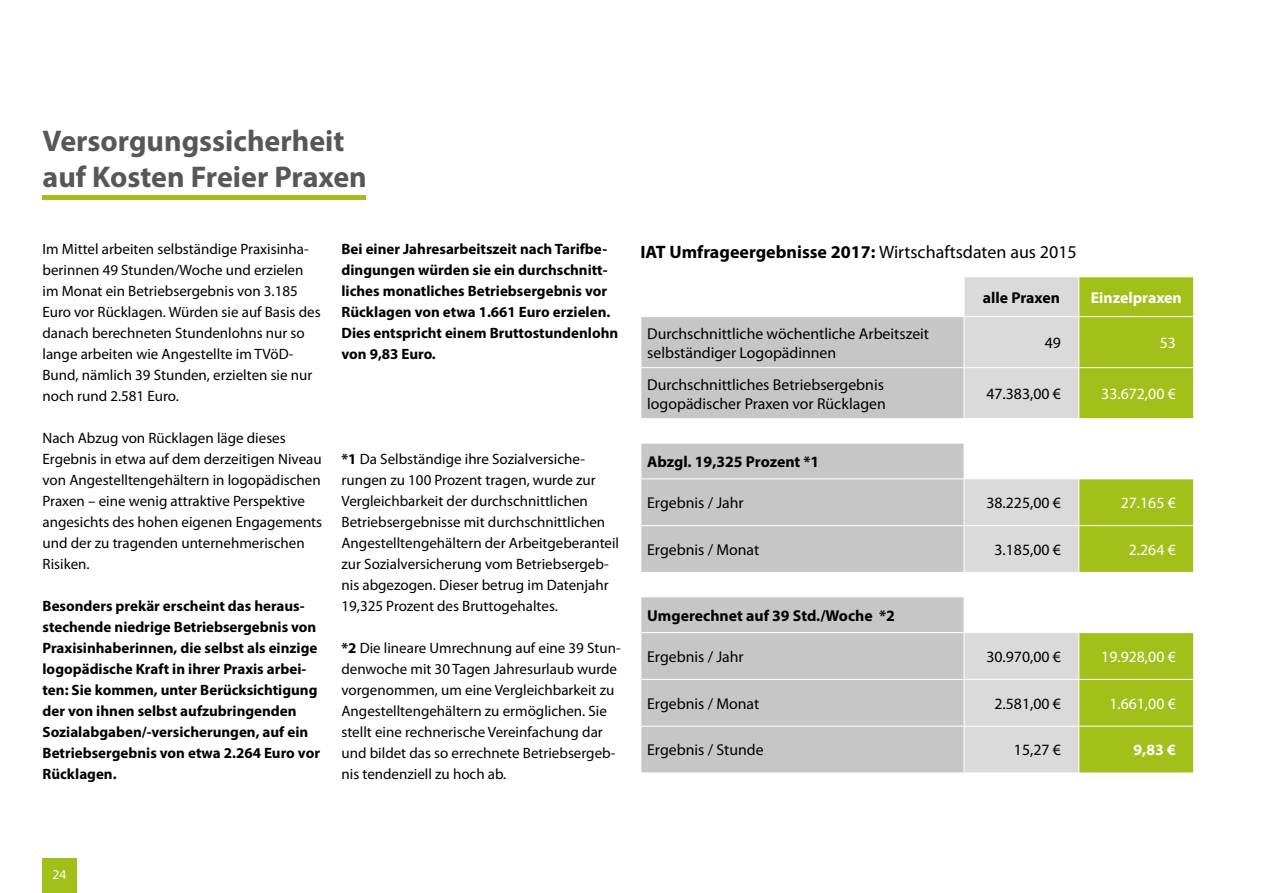
<style>
.page{position:relative;width:1263px;height:893px;background:#fff}
.page>*{position:absolute;margin:0;border:0;box-sizing:border-box;transform-origin:0 0}
.t1{font:700 30px/36px "Myriad Pro";color:#575756}
.t2{font:700 18px "Myriad Pro";color:#000}
.t3{font:15.75px/18.9px "Myriad Pro";color:#000}
.t4{font:700 15.75px "Myriad Pro";color:#000}
.t5{font:15.75px "Myriad Pro";color:#fff}
.t6{font:700 15.75px "Myriad Pro";color:#fff}
.t7{font:15px/21px "Myriad Pro";color:#000}
.t8{font:700 15px/21px "Myriad Pro";color:#000}
.t9{font:13.5px "Myriad Pro";color:#fff}
.s1{font-weight:400}
.s2{font-weight:700}
</style>
<div class="page">
<div style="left:43px;top:859px;width:34px;height:34px;background:#a2c01a"></div>
<hr style="left:43px;top:196px;width:323px;height:4px;background:#a2c01a">
<svg style="left:965px;top:277px;width:113px;height:495px;fill:#dadada"></svg>
<svg style="left:1079px;top:277px;width:114px;height:495px;fill:#a2c01a"></svg>
<svg style="left:641px;top:317px;width:323px;height:455px;background:#ccc"></svg>
<hr style="left:964px;top:316px;width:115px;height:1px;background:#fff">
<hr style="left:1079px;top:316px;width:115px;height:1px;background:#fff">
<hr style="left:640px;top:367px;width:324px;height:1px;background:#fff">
<hr style="left:964px;top:367px;width:115px;height:1px;background:#fff">
<hr style="left:1079px;top:367px;width:115px;height:1px;background:#fff">
<hr style="left:640px;top:418px;width:324px;height:1px;background:#fff">
<hr style="left:964px;top:418px;width:115px;height:1px;background:#fff">
<hr style="left:1079px;top:418px;width:115px;height:1px;background:#fff">
<hr style="left:640px;top:443px;width:324px;height:1px;background:#fff">
<hr style="left:964px;top:443px;width:115px;height:1px;background:#fff">
<hr style="left:1079px;top:443px;width:115px;height:1px;background:#fff">
<hr style="left:640px;top:478px;width:324px;height:1px;background:#fff">
<hr style="left:964px;top:478px;width:115px;height:1px;background:#fff">
<hr style="left:1079px;top:478px;width:115px;height:1px;background:#fff">
<hr style="left:640px;top:525px;width:324px;height:1px;background:#fff">
<hr style="left:964px;top:525px;width:115px;height:1px;background:#fff">
<hr style="left:1079px;top:525px;width:115px;height:1px;background:#fff">
<hr style="left:640px;top:572px;width:324px;height:1px;background:#fff">
<hr style="left:964px;top:572px;width:115px;height:1px;background:#fff">
<hr style="left:1079px;top:572px;width:115px;height:1px;background:#fff">
<hr style="left:640px;top:596px;width:324px;height:1px;background:#fff">
<hr style="left:964px;top:596px;width:115px;height:1px;background:#fff">
<hr style="left:1079px;top:596px;width:115px;height:1px;background:#fff">
<hr style="left:640px;top:632px;width:324px;height:1px;background:#fff">
<hr style="left:964px;top:632px;width:115px;height:1px;background:#fff">
<hr style="left:1079px;top:632px;width:115px;height:1px;background:#fff">
<hr style="left:640px;top:679px;width:324px;height:1px;background:#fff">
<hr style="left:964px;top:679px;width:115px;height:1px;background:#fff">
<hr style="left:1079px;top:679px;width:115px;height:1px;background:#fff">
<hr style="left:640px;top:726px;width:324px;height:1px;background:#fff">
<hr style="left:964px;top:726px;width:115px;height:1px;background:#fff">
<hr style="left:1079px;top:726px;width:115px;height:1px;background:#fff">
<h1 class="t1" style="left:43px;top:122px;width:326px">Versorgungssicherheit auf Kosten Freier Praxen</h1>
<p class="t7" style="left:43px;top:238px;width:280px">Im Mittel arbeiten selbständige Praxisinha&shy;berinnen 49 Stunden/Woche und erzielen im Monat ein Betriebsergebnis von 3.185<br>Euro vor Rücklagen. Würden sie auf Basis des danach berechneten Stundenlohns nur so lange arbeiten wie Angestellte im TVöD-Bund, nämlich 39 Stunden, erzielten sie nur noch rund 2.581 Euro.</p>
<p class="t7" style="left:43px;top:427px;width:281px">Nach Abzug von Rücklagen läge dieses Ergebnis in etwa auf dem derzeitigen Niveau von Angestelltengehältern in logopädischen Praxen – eine wenig attraktive Perspektive angesichts des hohen eigenen Engagements und der zu tragenden unternehmerischen Risiken.</p>
<p class="t8" style="left:43px;top:595px;width:279px">Besonders prekär erscheint das heraus&shy;stechende niedrige Betriebsergebnis von Praxisinhaberinnen, die selbst als einzige logopädische Kraft in ihrer Praxis arbei&shy;ten: Sie kommen, unter Berücksichtigung der von ihnen selbst aufzubringenden Sozialabgaben/-versicherungen, auf ein Betriebsergebnis von etwa 2.264 Euro vor Rücklagen.</p>
<p class="t8" style="left:341px;top:238px;width:267px">Bei einer Jahresarbeitszeit nach Tarifbe-</p>
<p class="t2" style="left:640px;top:240px;width:438px">IAT Umfrageergebnisse 2017: <span class="s1">Wirtschaftsdaten aus 2015</span></p>
<p class="t8" style="left:341px;top:259px;width:278px">dingungen würden sie ein durchschnitt&shy;liches monatliches Betriebsergebnis vor Rücklagen von etwa 1.661 Euro erzielen.<br>Dies entspricht einem Bruttostundenlohn von 9,83 Euro.</p>
<p class="t4" style="left:983px;top:287px;width:79px">alle Praxen</p>
<p class="t6" style="left:1091px;top:287px;width:92px">Einzelpraxen</p>
<p class="t3" style="left:647px;top:324px;width:283px">Durchschnittliche wöchentliche Arbeitszeit selbständiger Logopädinnen</p>
<p class="t3" style="left:1045px;top:333px;width:18px">49</p>
<p class="t5" style="left:1160px;top:333px;width:18px">53</p>
<p class="t3" style="left:647px;top:375px;width:240px">Durchschnittliches Betriebsergebnis logopädischer Praxen vor Rücklagen</p>
<p class="t3" style="left:986px;top:384px;width:76px">47.383,00 €</p>
<p class="t5" style="left:1101px;top:384px;width:76px">33.672,00 €</p>
<p class="t7" style="left:341px;top:448px;width:279px"><span class="s2">*1</span> Da Selbständige ihre Sozialversiche&shy;rungen zu 100 Prozent tragen, wurde zur Vergleichbarkeit der durchschnittlichen Betriebsergebnisse mit durchschnittlichen Angestelltengehältern der Arbeitgeberanteil zur Sozialversicherung vom Betriebsergeb&shy;nis abgezogen. Dieser betrug im Datenjahr 19,325 Prozent des Bruttogehaltes.</p>
<p class="t7" style="left:341px;top:637px;width:281px"><span class="s2">*2</span> Die lineare Umrechnung auf eine 39 Stun&shy;denwoche mit 30 Tagen Jahresurlaub wurde vorgenommen, um eine Vergleichbarkeit zu Angestelltengehältern zu ermöglichen. Sie stellt eine rechnerische Vereinfachung dar und bildet das so errechnete Betriebsergeb&shy;nis tendenziell zu hoch ab.</p>
<p class="t4" style="left:647px;top:451px;width:174px">Abzgl. 19,325 Prozent *1</p>
<p class="t3" style="left:647px;top:493px;width:98px">Ergebnis / Jahr</p>
<p class="t3" style="left:986px;top:493px;width:76px">38.225,00 €</p>
<p class="t5" style="left:1121px;top:493px;width:57px">27.165 €</p>
<p class="t3" style="left:647px;top:540px;width:114px">Ergebnis / Monat</p>
<p class="t3" style="left:994px;top:540px;width:68px">3.185,00 €</p>
<p class="t5" style="left:1129px;top:540px;width:49px">2.264 €</p>
<p class="t4" style="left:647px;top:605px;width:249px">Umgerechnet auf 39 Std./Woche *2</p>
<p class="t3" style="left:647px;top:647px;width:98px">Ergebnis / Jahr</p>
<p class="t3" style="left:986px;top:647px;width:76px">30.970,00 €</p>
<p class="t5" style="left:1101px;top:647px;width:76px">19.928,00 €</p>
<p class="t3" style="left:647px;top:694px;width:114px">Ergebnis / Monat</p>
<p class="t3" style="left:994px;top:694px;width:68px">2.581,00 €</p>
<p class="t5" style="left:1109px;top:694px;width:68px">1.661,00 €</p>
<p class="t3" style="left:647px;top:740px;width:118px">Ergebnis / Stunde</p>
<p class="t3" style="left:1014px;top:740px;width:49px">15,27 €</p>
<p class="t6" style="left:1133px;top:740px;width:44px">9,83 €</p>
<p class="t9" style="left:53px;top:866px;width:15px">24</p>
</div>
